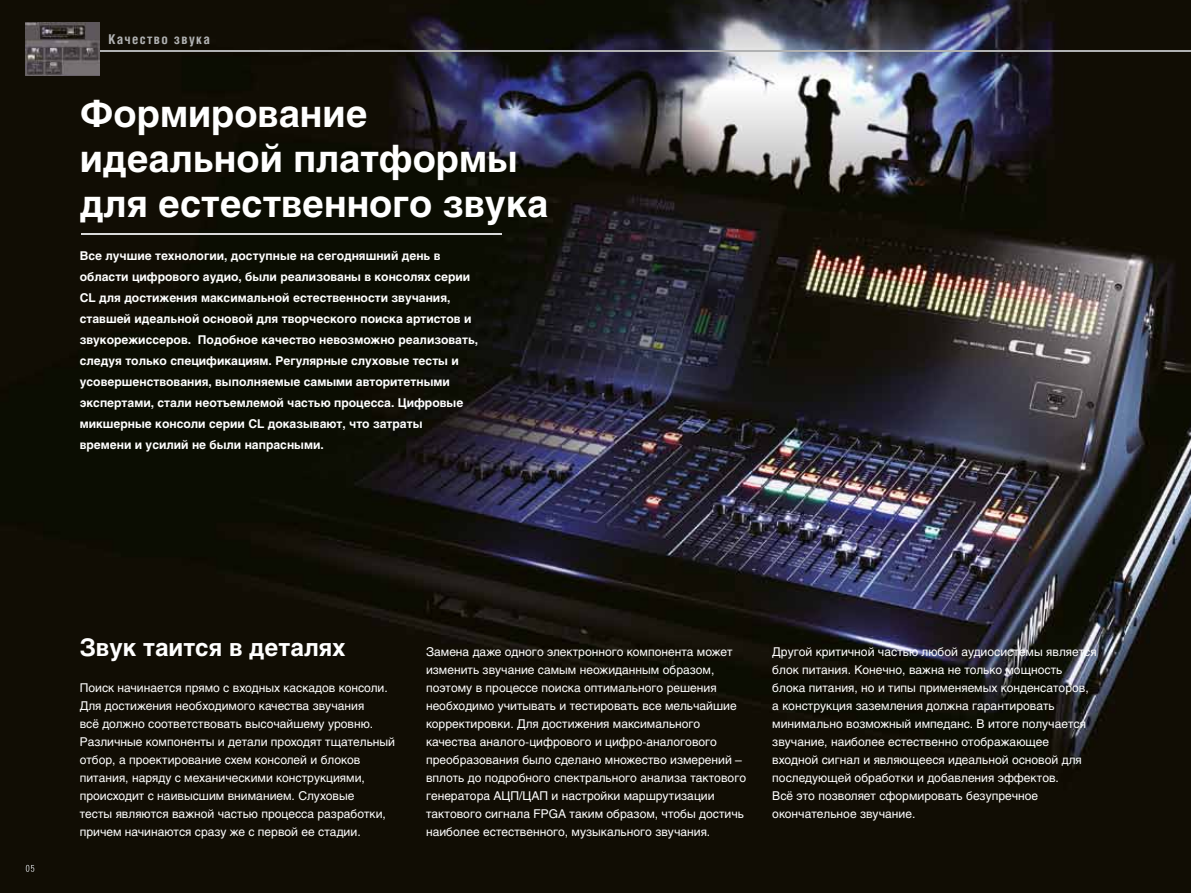
<style>
.page{position:relative;width:1191px;height:893px;background:#fff}
.page>*{position:absolute;margin:0;border:0;box-sizing:border-box;transform-origin:0 0}
.t1{font:700 37.5px/45px "Helios C";color:#fff}
.t2{font:700 24px "Helios C";color:#fff}
.t3{font:700 13.5px "Helios Cond";letter-spacing:.1em;color:#b1b2b3}
.t4{font:12px/18px "Helios C";color:#fff}
.t5{font:700 12px/21px "Helios C";color:#fff}
</style>
<div class="page">
<img style="left:0;top:0;width:1190px;height:893px">
<hr style="left:65px;top:50px;width:1126px;height:2px;background:#b1b2b3">
<hr style="left:80px;top:234px;width:421px;height:1px;background:#d9dada">
<img style="left:26px;top:23px;width:73px;height:53px">
<svg style="left:26px;top:865px;width:8px;height:7px"></svg>
<svg style="left:1190px;top:0;width:1px;height:893px"></svg>
<p class="t3" style="left:108px;top:31px;width:103px">Качество звука</p>
<h1 class="t1" style="left:80px;top:92px;width:470px">Формирование идеальной платформы для естественного звука</h1>
<p class="t5" style="left:80px;top:245px;width:400px">Все лучшие технологии, доступные на сегодняшний день в области цифрового аудио, были реализованы в консолях серии CL для достижения максимальной естественности звучания, ставшей идеальной основой для творческого поиска артистов и звукорежиссеров. Подобное качество невозможно реализовать, следуя только спецификациям. Регулярные слуховые тесты и усовершенствования, выполняемые самыми авторитетными экспертами, стали неотъемлемой частью процесса. Цифровые микшерные консоли серии CL доказывают, что затраты<br>времени и усилий не были напрасными.</p>
<h2 class="t2" style="left:80px;top:634px;width:267px">Звук таится в деталях</h2>
<p class="t4" style="left:80px;top:678px;width:317px">Поиск начинается прямо с входных каскадов консоли.<br>Для достижения необходимого качества звучания<br>всё должно соответствовать высочайшему уровню.<br>Различные компоненты и детали проходят тщательный отбор, а проектирование схем консолей и блоков питания, наряду с механическими конструкциями, происходит с наивысшим вниманием. Слуховые<br>тесты являются важной частью процесса разработки, причем начинаются сразу же с первой ее стадии.</p>
<p class="t4" style="left:426px;top:642px;width:321px">Замена даже одного электронного компонента может изменить звучание самым неожиданным образом, поэтому в процессе поиска оптимального решения необходимо учитывать и тестировать все мельчайшие корректировки. Для достижения максимального качества аналого-цифрового и цифро-аналогового преобразования было сделано множество измерений – вплоть до подробного спектрального анализа тактового генератора АЦП/ЦАП и настройки маршрутизации тактового сигнала FPGA таким образом, чтобы достичь наиболее естественного, музыкального звучания.</p>
<p class="t4" style="left:772px;top:642px;width:326px">Другой критичной частью любой аудиосистемы является блок питания. Конечно, важна не только мощность блока питания, но и типы применяемых конденсаторов, а конструкция заземления должна гарантировать минимально возможный импеданс. В итоге получается звучание, наиболее естественно отображающее входной сигнал и являющееся идеальной основой для последующей обработки и добавления эффектов.<br>Всё это позволяет сформировать безупречное окончательное звучание.</p>
</div>
